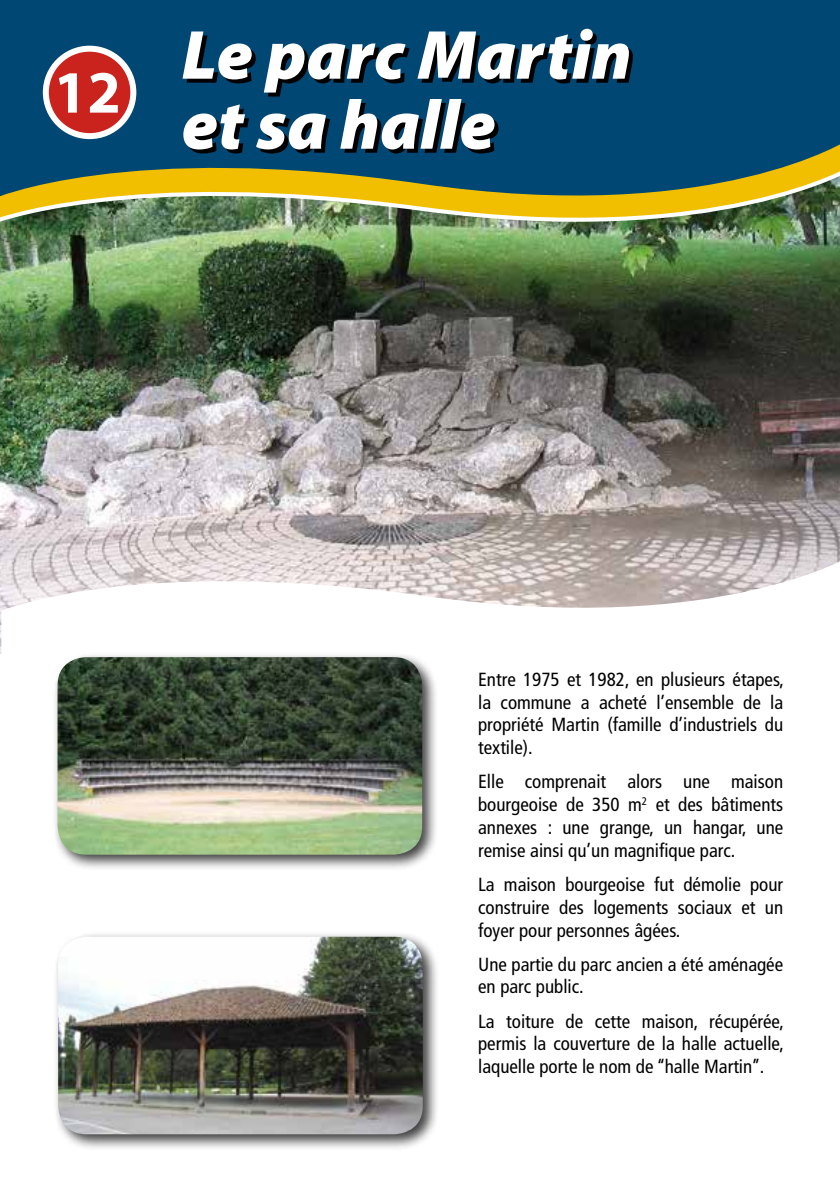
<style>
.page{position:relative;width:840px;height:1191px;background:#fff}
.page>*{position:absolute;margin:0;border:0;box-sizing:border-box;transform-origin:0 0}
.t1{font:italic 900 70px/70px "Myriad Pro";color:#fff}
.t2{font:700 60.4px "Myriad";color:#fff}
.t3{font:condensed 19px/22.8px "Frutiger";color:#000;text-align:justify}
</style>
<div class="page">
<img style="left:0;top:249px;width:839px;height:404px">
<img style="left:0;top:227px;width:839px;height:22px">
<svg style="left:0;top:0;width:839px;height:227px;background:#275b67"></svg>
<div style="left:46px;top:49px;width:87px;height:87px;background:#ca221c;border-radius:50%"></div>
<div style="left:43px;top:46px;width:93px;height:93px;border:6px solid #fff;border-radius:50%"></div>
<svg style="left:1px;top:553px;width:838px;height:101px"></svg>
<div style="left:53px;top:931px;width:386px;height:220px;background:#000;opacity:.75"></div>
<img style="left:58px;top:936px;width:364px;height:198px">
<div style="left:52px;top:652px;width:386px;height:219px;background:#000;opacity:.75"></div>
<img style="left:57px;top:657px;width:365px;height:197px">
<h2 class="t2" style="left:54px;top:61px;width:69px">12</h2>
<h1 class="t1" style="left:181px;top:17px;width:451px">Le parc Martin et sa halle</h1>
<p class="t3" style="left:478px;top:668px;width:307px">Entre 1975 et 1982, en plusieurs étapes, la commune a acheté l’ensemble de la propriété Martin (famille d’industriels du textile).</p>
<p class="t3" style="left:478px;top:770px;width:306px">Elle comprenait alors une maison bourgeoise de 350 m<sup>2</sup> et des bâtiments annexes : une grange, un hangar, une remise ainsi qu’un magnifique parc.</p>
<p class="t3" style="left:478px;top:873px;width:306px">La maison bourgeoise fut démolie pour construire des logements sociaux et un foyer pour personnes âgées.</p>
<p class="t3" style="left:478px;top:952px;width:306px">Une partie du parc ancien a été aménagée en parc public.</p>
<p class="t3" style="left:478px;top:1009px;width:307px">La toiture de cette maison, récupérée, permis la couverture de la halle actuelle, laquelle porte le nom de ‘‘halle Martin’’.</p>
</div>
